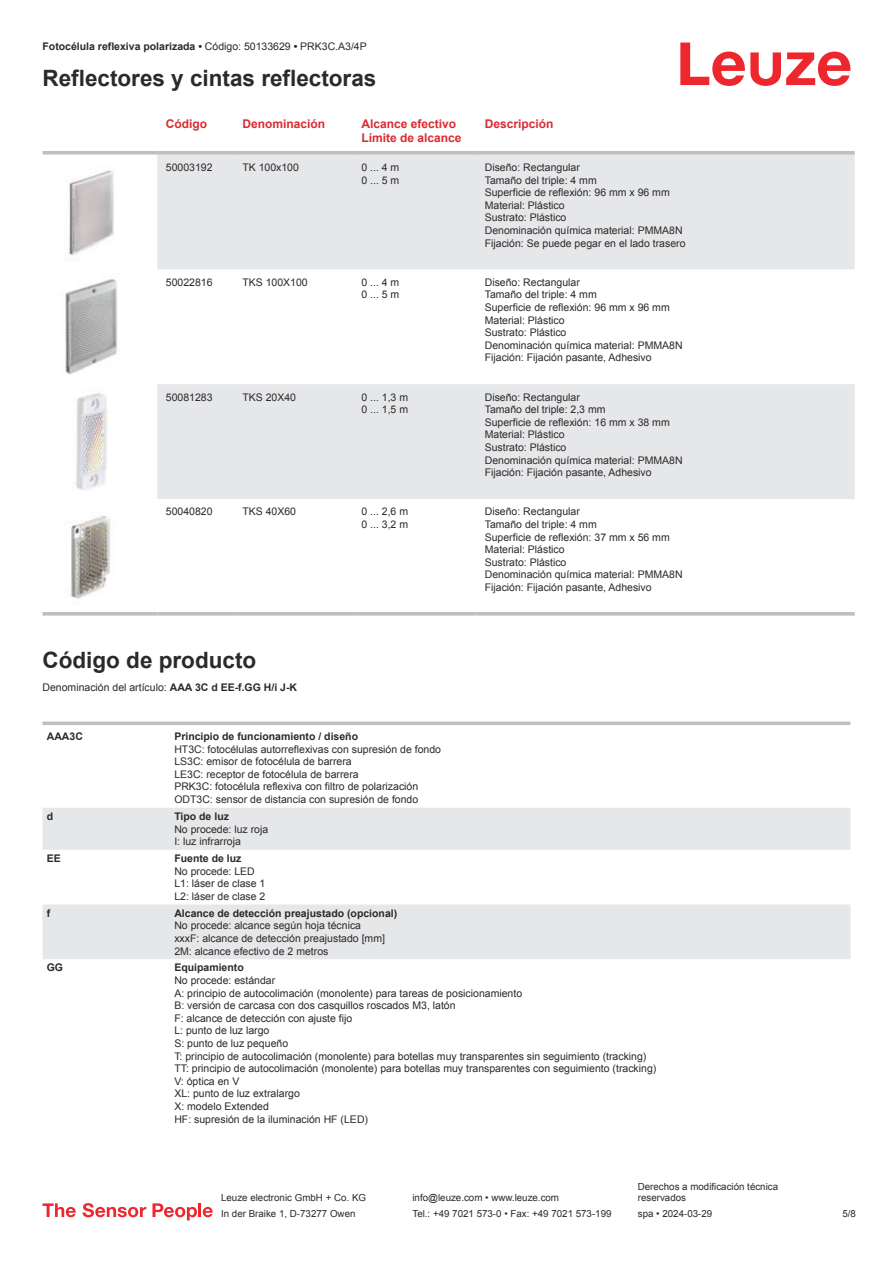
<style>
.page{position:relative;width:893px;height:1263px;background:#fff}
.page>*{position:absolute;margin:0;border:0;box-sizing:border-box;transform-origin:0 0}
.t1{font:700 22.5px "Arial";color:#2b292a}
.t2{font:700 12px/14.4px "Arial";color:#db2a30}
.t3{font:10.5px/12.6px "Arial";color:#2b292a}
.t4{font:700 10.5px "Arial";color:#2b292a}
.t5{font:9.75px/11.7px "Arial";color:#2b292a}
.s1{font-weight:400}
.s2{font-weight:700}
</style>
<div class="page">
<svg style="left:680px;top:43px;width:170px;height:43px"></svg>
<svg style="left:157px;top:155px;width:698px;height:344px;fill:#e6e7e9"></svg>
<svg style="left:43px;top:151px;width:114px;height:4px"></svg>
<svg style="left:157px;top:151px;width:77px;height:4px"></svg>
<svg style="left:234px;top:151px;width:119px;height:4px"></svg>
<svg style="left:353px;top:151px;width:123px;height:4px"></svg>
<svg style="left:476px;top:151px;width:379px;height:4px;background:#c1c3c5"></svg>
<svg style="left:43px;top:612px;width:114px;height:4px"></svg>
<svg style="left:157px;top:612px;width:77px;height:4px"></svg>
<svg style="left:234px;top:612px;width:119px;height:4px"></svg>
<svg style="left:353px;top:612px;width:123px;height:4px"></svg>
<svg style="left:476px;top:612px;width:379px;height:4px;background:#c3c5c7"></svg>
<img style="left:69px;top:170px;width:45px;height:86px">
<img style="left:65px;top:279px;width:53px;height:96px">
<img style="left:73px;top:393px;width:34px;height:97px">
<img style="left:70px;top:515px;width:41px;height:84px">
<svg style="left:43px;top:808px;width:807px;height:151px;fill:#e6e7e9"></svg>
<svg style="left:43px;top:721px;width:127px;height:4px"></svg>
<svg style="left:170px;top:721px;width:680px;height:4px;background:#c5c7c9"></svg>
<svg style="left:43px;top:1203px;width:33px;height:14px"></svg>
<svg style="left:83px;top:1203px;width:63px;height:14px"></svg>
<svg style="left:153px;top:1203px;width:44px;height:17px"></svg>
<hr style="left:198px;top:1203px;width:3px;height:14px;background:#ed272d">
<svg style="left:203px;top:1207px;width:10px;height:10px"></svg>
<p class="t4" style="left:43px;top:43px;width:326px">Fotocélula reflexiva polarizada • <span class="s1">Código: 50133629</span> • <span class="s1">PRK3C.A3/4P</span></p>
<h1 class="t1" style="left:43px;top:70px;width:335px">Reflectores y cintas reflectoras</h1>
<p class="t2" style="left:166px;top:117px;width:43px">Código</p>
<p class="t2" style="left:242px;top:117px;width:84px">Denominación</p>
<p class="t2" style="left:361px;top:117px;width:102px">Alcance efectivo<br>Límite de alcance</p>
<p class="t2" style="left:485px;top:117px;width:70px">Descripción</p>
<p class="t3" style="left:166px;top:162px;width:48px">50003192</p>
<p class="t3" style="left:242px;top:162px;width:58px">TK 100x100</p>
<p class="t3" style="left:361px;top:162px;width:39px">0 ... 4 m<br>0 ... 5 m</p>
<p class="t3" style="left:485px;top:162px;width:202px">Diseño: Rectangular<br>Tamaño del triple: 4 mm<br>Superficie de reflexión: 96 mm x 96 mm<br>Material: Plástico<br>Sustrato: Plástico<br>Denominación química material: PMMA8N<br>Fijación: Se puede pegar en el lado trasero</p>
<p class="t3" style="left:166px;top:277px;width:48px">50022816</p>
<p class="t3" style="left:242px;top:277px;width:67px">TKS 100X100</p>
<p class="t3" style="left:361px;top:277px;width:39px">0 ... 4 m<br>0 ... 5 m</p>
<p class="t3" style="left:485px;top:277px;width:199px">Diseño: Rectangular<br>Tamaño del triple: 4 mm<br>Superficie de reflexión: 96 mm x 96 mm<br>Material: Plástico<br>Sustrato: Plástico<br>Denominación química material: PMMA8N<br>Fijación: Fijación pasante, Adhesivo</p>
<p class="t3" style="left:166px;top:392px;width:48px">50081283</p>
<p class="t3" style="left:242px;top:392px;width:55px">TKS 20X40</p>
<p class="t3" style="left:361px;top:392px;width:48px">0 ... 1,3 m<br>0 ... 1,5 m</p>
<p class="t3" style="left:485px;top:392px;width:199px">Diseño: Rectangular<br>Tamaño del triple: 2,3 mm<br>Superficie de reflexión: 16 mm x 38 mm<br>Material: Plástico<br>Sustrato: Plástico<br>Denominación química material: PMMA8N<br>Fijación: Fijación pasante, Adhesivo</p>
<p class="t3" style="left:166px;top:506px;width:48px">50040820</p>
<p class="t3" style="left:242px;top:506px;width:55px">TKS 40X60</p>
<p class="t3" style="left:361px;top:506px;width:48px">0 ... 2,6 m<br>0 ... 3,2 m</p>
<p class="t3" style="left:485px;top:506px;width:199px">Diseño: Rectangular<br>Tamaño del triple: 4 mm<br>Superficie de reflexión: 37 mm x 56 mm<br>Material: Plástico<br>Sustrato: Plástico<br>Denominación química material: PMMA8N<br>Fijación: Fijación pasante, Adhesivo</p>
<h1 class="t1" style="left:43px;top:652px;width:215px">Código de producto</h1>
<p class="t3" style="left:43px;top:682px;width:256px">Denominación del artículo: <span class="s2">AAA 3C d EE-f.GG H/i J-K</span></p>
<p class="t4" style="left:47px;top:732px;width:38px">AAA3C</p>
<p class="t4" style="left:174px;top:732px;width:185px">Principio de funcionamiento / diseño</p>
<p class="t3" style="left:174px;top:743px;width:268px">HT3C: fotocélulas autorreflexivas con supresión de fondo LS3C: emisor de fotocélula de barrera<br>LE3C: receptor de fotocélula de barrera<br>PRK3C: fotocélula reflexiva con filtro de polarización ODT3C: sensor de distancia con supresión de fondo</p>
<p class="t4" style="left:47px;top:812px;width:8px">d</p>
<p class="t4" style="left:174px;top:812px;width:56px">Tipo de luz</p>
<p class="t3" style="left:174px;top:823px;width:95px">No procede: luz roja<br>I: luz infrarroja</p>
<p class="t4" style="left:47px;top:854px;width:16px">EE</p>
<p class="t4" style="left:174px;top:854px;width:69px">Fuente de luz</p>
<p class="t3" style="left:174px;top:865px;width:93px">No procede: LED<br>L1: láser de clase 1<br>L2: láser de clase 2</p>
<p class="t4" style="left:47px;top:909px;width:5px">f</p>
<p class="t4" style="left:174px;top:909px;width:224px">Alcance de detección preajustado (opcional)</p>
<p class="t3" style="left:174px;top:920px;width:212px">No procede: alcance según hoja técnica xxxF: alcance de detección preajustado [mm]<br>2M: alcance efectivo de 2 metros</p>
<p class="t4" style="left:47px;top:964px;width:18px">GG</p>
<p class="t4" style="left:174px;top:964px;width:71px">Equipamiento</p>
<p class="t3" style="left:174px;top:975px;width:484px">No procede: estándar<br>A: principio de autocolimación (monolente) para tareas de posicionamiento<br>B: versión de carcasa con dos casquillos roscados M3, latón<br>F: alcance de detección con ajuste fijo<br>L: punto de luz largo<br>S: punto de luz pequeño<br>T: principio de autocolimación (monolente) para botellas muy transparentes sin seguimiento (tracking)<br>TT: principio de autocolimación (monolente) para botellas muy transparentes con seguimiento (tracking)<br>V: óptica en V<br>XL: punto de luz extralargo<br>X: modelo Extended<br>HF: supresión de la iluminación HF (LED)</p>
<p class="t5" style="left:221px;top:1193px;width:146px">Leuze electronic GmbH + Co. KG</p>
<p class="t5" style="left:412px;top:1193px;width:148px">info@leuze.com • www.leuze.com</p>
<p class="t5" style="left:638px;top:1181px;width:142px">Derechos a modificación técnica reservados</p>
<p class="t5" style="left:221px;top:1209px;width:136px">In der Braike 1, D-73277 Owen</p>
<p class="t5" style="left:412px;top:1209px;width:201px">Tel.: +49 7021 573-0 • Fax: +49 7021 573-199</p>
<p class="t5" style="left:638px;top:1209px;width:76px">spa • 2024-03-29</p>
<p class="t5" style="left:842px;top:1209px;width:15px">5 /8</p>
</div>
